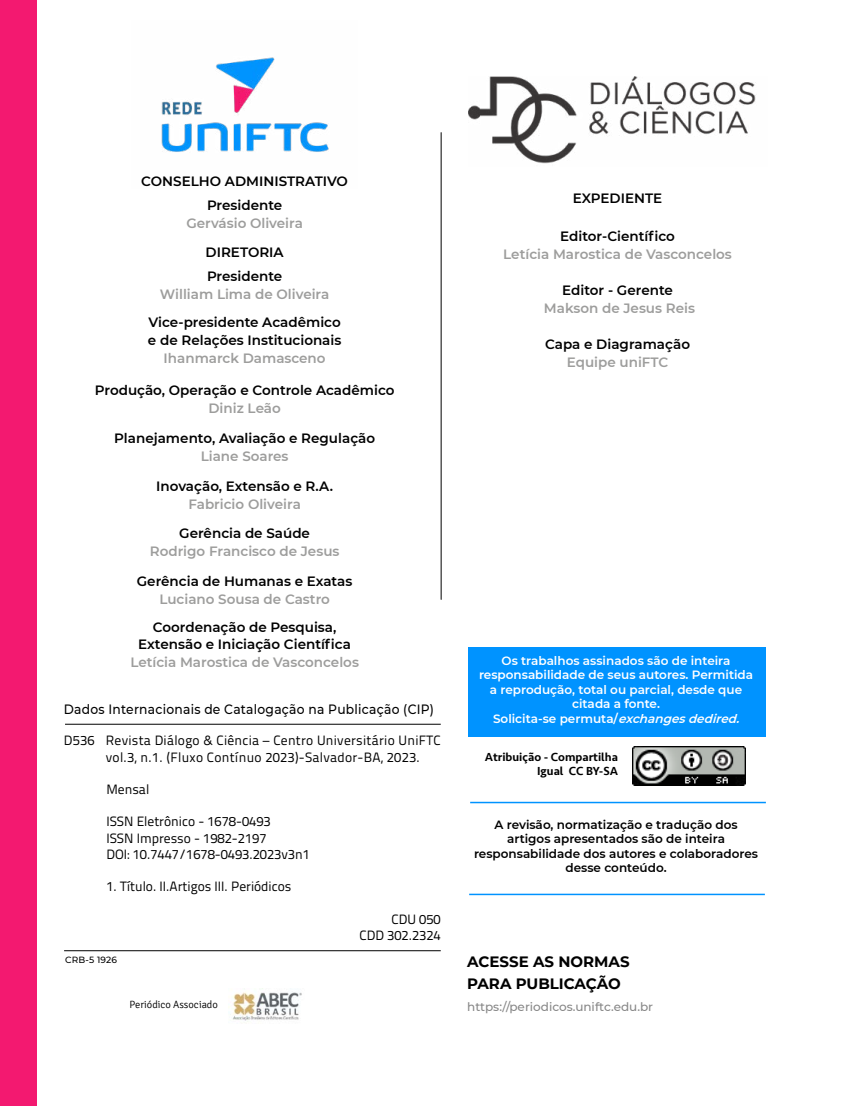
<style>
.page{position:relative;width:851px;height:1106px;background:#fff}
.page>*{position:absolute;margin:0;border:0;box-sizing:border-box;transform-origin:0 0}
.t1{font:700 15px/21.6px "Montserrat";color:#000}
.t2{font:600 13.5px/24px "Montserrat";color:#000;text-align:center}
.t3{font:600 13.5px "Montserrat";color:#9d9d9c}
.t4{font:13.5px/16.2px "Titillium Text 22 L";color:#000}
.t5{font:13.5px/16.2px "Titillium Text 22 L";letter-spacing:.02em;color:#000}
.t6{font:500 13.5px "Montserrat";letter-spacing:.02em;color:#000;scale:.91 1}
.t7{font:600 12px/14.4px "Montserrat";color:#fff;text-align:center}
.t8{font:600 12px/14.4px "Montserrat";color:#000;text-align:center}
.t9{font:500 12px/13.5px "Seravek";color:#000;text-align:right}
.t10{font:500 12px "Montserrat";color:#878787}
.t11{font:300 10.5px "Signika";color:#000}
.t12{font:500 9px "Montserrat";letter-spacing:.02em;color:#000}
.s1{font-style:italic}
</style>
<div class="page">
<img style="left:161px;top:57px;width:168px;height:95px">
<hr style="left:440px;top:133px;width:1px;height:466px;background:#000">
<img style="left:468px;top:77px;width:288px;height:87px">
<div style="left:468px;top:647px;width:297px;height:89px;background:#0093ff"></div>
<hr style="left:64px;top:950px;width:376px;height:1px;background:#000">
<hr style="left:65px;top:724px;width:375px;height:1px;background:#000">
<img style="left:228px;top:988px;width:74px;height:34px">
<img style="left:632px;top:746px;width:113px;height:40px">
<hr style="left:470px;top:801px;width:295px;height:2px;background:#0093ff">
<hr style="left:469px;top:893px;width:295px;height:2px;background:#0093ff">
<div style="left:0;top:0;width:36px;height:1106px;background:#f31970"></div>
<p class="t2" style="left:141px;top:169px;width:208px">CONSELHO ADMINISTRATIVO<br>Presidente</p>
<p class="t3" style="left:186px;top:214px;width:118px">Gervásio Oliveira</p>
<p class="t2" style="left:205px;top:239px;width:80px;text-align:left">DIRETORIA<br>Presidente</p>
<p class="t3" style="left:160px;top:284px;width:171px">William Lima de Oliveira</p>
<p class="t2" style="left:148px;top:313px;width:195px;line-height:18px;text-align:left">Vice-presidente Acadêmico e de Relações Institucionais</p>
<p class="t3" style="left:164px;top:349px;width:163px">Ihanmarck Damasceno</p>
<p class="t2" style="left:95px;top:377px;width:301px">Produção, Operação e Controle Acadêmico</p>
<p class="t3" style="left:208px;top:398px;width:74px">Diniz Leão</p>
<p class="t2" style="left:114px;top:425px;width:262px">Planejamento, Avaliação e Regulação</p>
<p class="t3" style="left:201px;top:446px;width:89px">Liane Soares</p>
<p class="t2" style="left:156px;top:473px;width:178px">Inovação, Extensão e R.A.</p>
<p class="t3" style="left:188px;top:494px;width:114px">Fabricio Oliveira</p>
<p class="t2" style="left:179px;top:520px;width:132px">Gerência de Saúde</p>
<p class="t3" style="left:150px;top:541px;width:191px">Rodrigo Francisco de Jesus</p>
<p class="t2" style="left:137px;top:568px;width:217px">Gerência de Humanas e Exatas</p>
<p class="t3" style="left:159px;top:589px;width:172px">Luciano Sousa de Castro</p>
<p class="t2" style="left:138px;top:618px;width:214px;line-height:16.5px">Coordenação de Pesquisa,<br>Extensão e Iniciação Científica</p>
<p class="t3" style="left:130px;top:652px;width:230px">Letícia Marostica de Vasconcelos</p>
<p class="t6" style="left:64px;top:699px;width:408px">Dados Internacionais de Catalogação na Publicação (CIP)</p>
<p class="t5" style="left:106px;top:731px;width:336px;text-indent:-42px">D536 Revista Diálogo &amp; Ciência – Centro Universitário UniFTC vol.3, n.1. (Fluxo Contínuo 2023)-Salvador-BA, 2023.</p>
<p class="t4" style="left:106px;top:780px;width:44px">Mensal</p>
<p class="t4" style="left:106px;top:812px;width:205px">ISSN Eletrônico - 1678-0493<br>ISSN Impresso - 1982-2197<br>DOI: 10.7447/1678-0493.2023v3n1</p>
<p class="t4" style="left:106px;top:877px;width:186px">1. Título. II.Artigos III. Periódicos</p>
<p class="t4" style="left:359px;top:910px;width:83px;text-align:right">CDU 050<br>CDD 302.2324</p>
<p class="t12" style="left:65px;top:953px;width:54px">CRB-5 1926</p>
<p class="t11" style="left:129px;top:998px;width:90px">Periódico Associado</p>
<p class="t2" style="left:573px;top:186px;width:91px">EXPEDIENTE</p>
<p class="t2" style="left:560px;top:224px;width:116px">Editor-Científico</p>
<p class="t3" style="left:503px;top:245px;width:230px">Letícia Marostica de Vasconcelos</p>
<p class="t2" style="left:562px;top:278px;width:112px">Editor - Gerente</p>
<p class="t3" style="left:544px;top:299px;width:152px">Makson de Jesus Reis</p>
<p class="t2" style="left:545px;top:332px;width:146px">Capa e Diagramação</p>
<p class="t3" style="left:566px;top:353px;width:103px">Equipe uniFTC</p>
<p class="t7" style="left:479px;top:653px;width:275px">Os trabalhos assinados são de inteira responsabilidade de seus autores. Permitida a reprodução, total ou parcial, desde que citada a fonte.<br>Solicita-se permuta/<span class="s1">exchangesdedired.</span></p>
<p class="t9" style="left:485px;top:750px;width:134px">Atribuição - Compartilha<br>Igual CC BY-SA</p>
<p class="t8" style="left:474px;top:817px;width:285px">A revisão, normatização e tradução dos artigos apresentados são de inteira responsabilidade dos autores e colaboradores desse conteúdo.</p>
<p class="t1" style="left:467px;top:950px;width:164px">ACESSE AS NORMAS<br>PARA PUBLICAÇÃO</p>
<p class="t10" style="left:467px;top:997px;width:187px">https://periodicos.uniftc.edu.br</p>
</div>
